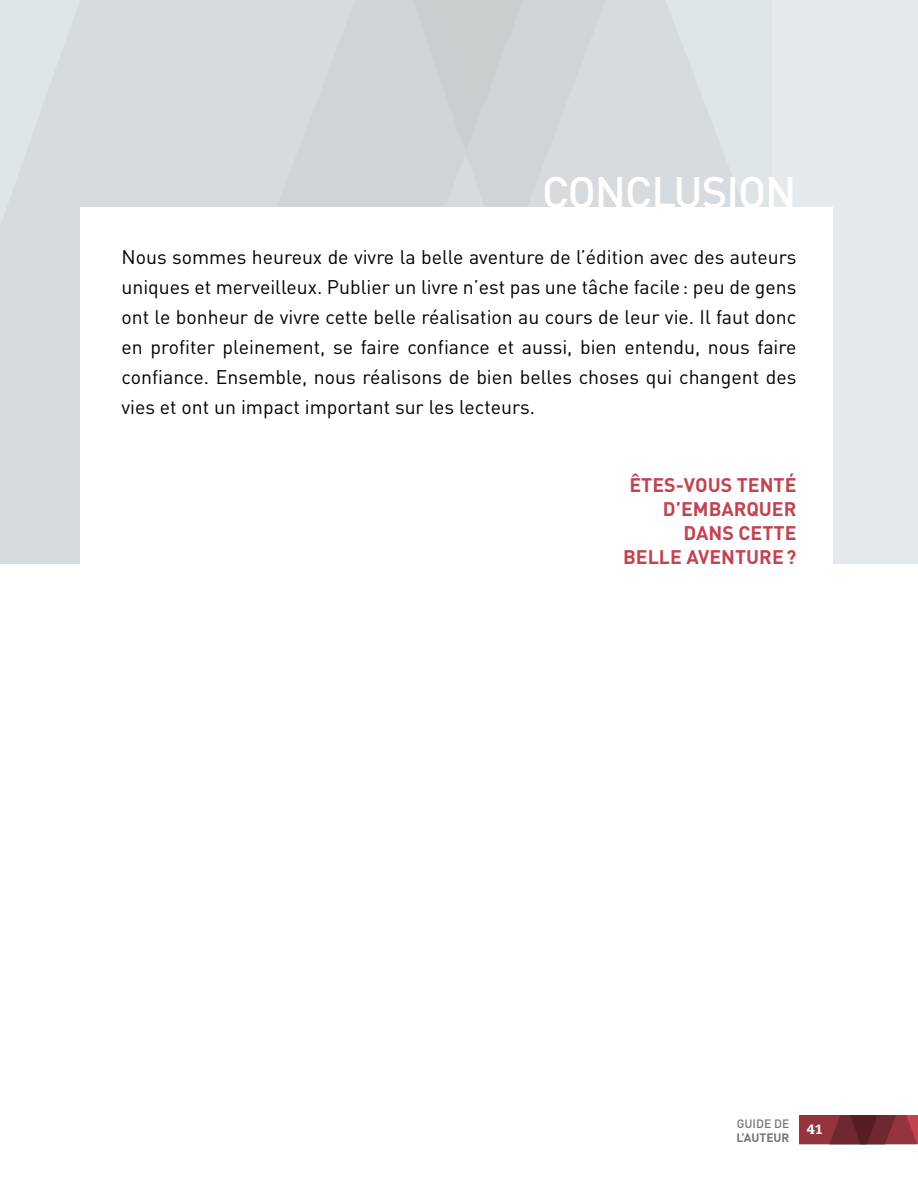
<style>
.page{position:relative;width:918px;height:1188px;background:#fff}
.page>*{position:absolute;margin:0;border:0;box-sizing:border-box;transform-origin:0 0}
.t1{font:500 43.5px "DIN Offc";letter-spacing:-.025em;color:#fff}
.t2{font:19.5px/30px "DIN Offc";color:#000;text-align:justify}
.t3{font:700 19.5px/24px "DIN Offc";color:#c24452;text-align:right}
.t4{font:800 13.5px "Caecilia LT Std";color:#fff}
.t5{font:700 12px "DIN Offc";color:#747574}
.t6{font:500 12px "DIN Offc";color:#747574}
</style>
<div class="page">
<svg style="left:799px;top:1116px;width:119px;height:28px"></svg>
<div style="left:0;top:0;width:918px;height:564px;background:#e3e9ec"></div>
<svg style="left:0;top:0;width:253px;height:564px;fill:#d5dbde"></svg>
<svg style="left:636px;top:0;width:108px;height:207px;fill:#d5dbde"></svg>
<div style="left:253px;top:0;width:383px;height:207px;background:#ced4d7"></div>
<div style="left:81px;top:207px;width:752px;height:836px;background:#fff"></div>
<h1 class="t1" style="left:542px;top:165px;width:256px">CONCLUSION</h1>
<p class="t2" style="left:122px;top:241px;width:677px">Nous sommes heureux de vivre la belle aventure de l’édition avec des auteurs uniques et merveilleux. Publier un livre n’est pas une tâche facile: peu de gens ont le bonheur de vivre cette belle réalisation au cours de leur vie. Il faut donc en profiter pleinement, se faire confiance et aussi, bien entendu, nous faire confiance. Ensemble, nous réalisons de bien belles choses qui changent des vies et ont un impact important sur les lecteurs.</p>
<p class="t3" style="left:623px;top:472px;width:175px">ÊTES-VOUS TENTÉ<br>D’EMBARQUER<br>DANS CETTE<br>BELLE AVENTURE?</p>
<p class="t6" style="left:737px;top:1116px;width:54px">GUIDE DE</p>
<p class="t5" style="left:736px;top:1130px;width:55px">L’AUTEUR</p>
<p class="t4" style="left:807px;top:1121px;width:17px">41</p>
</div>
